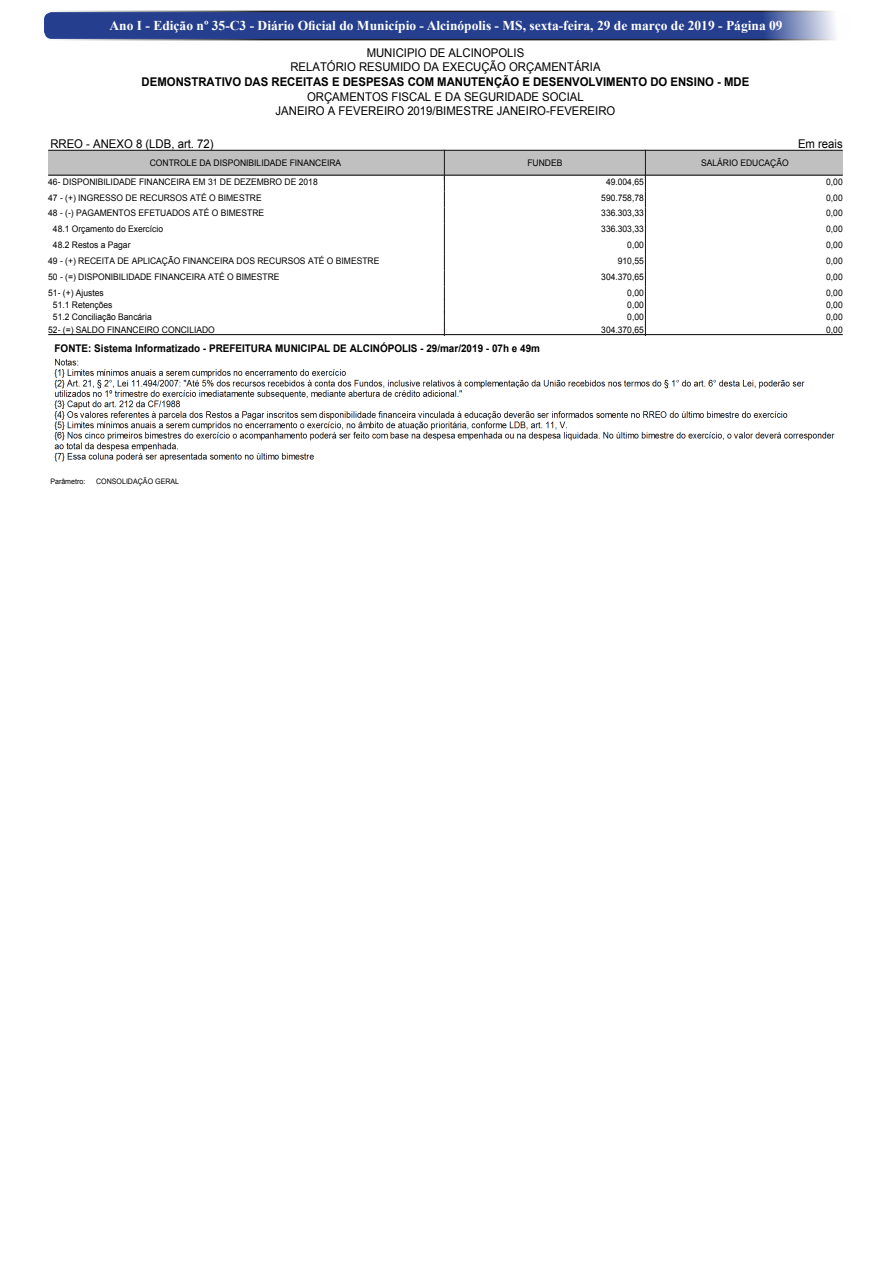
<style>
.page{position:relative;width:893px;height:1263px;background:#fff}
.page>*{position:absolute;margin:0;border:0;box-sizing:border-box;transform-origin:0 0}
.t1{font:700 13.5px "Times New Roman";color:#fff}
.t2{font:12px/14.7px "Arial";color:#000;text-align:center;scale:.94 1}
.t3{font:700 10.5px "Arial";color:#000;scale:.94 1}
.t4{font:9px "Arial";color:#000;scale:.94 1}
.t5{font:7.5px "Arial";color:#000;scale:.94 1}
.s1{font-weight:700}
</style>
<div class="page">
<div style="left:43px;top:11px;width:807px;height:29px;background:#253f8e;border-radius:9px"></div>
<div style="left:43px;top:11px;width:807px;height:29px;border:2px solid #fff;border-radius:9px"></div>
<div style="left:48px;top:150px;width:795px;height:26px;background:#c0c0c0"></div>
<hr style="left:49px;top:150px;width:793px;height:1px;background:#231f20">
<hr style="left:49px;top:175px;width:793px;height:1px;background:#231f20">
<hr style="left:645px;top:150px;width:1px;height:30px;background:#231f20">
<hr style="left:444px;top:150px;width:1px;height:30px;background:#231f20">
<hr style="left:49px;top:334px;width:793px;height:1px;background:#231f20">
<svg style="left:444px;top:180px;width:1px;height:156px"></svg>
<svg style="left:645px;top:180px;width:1px;height:156px"></svg>
<img style="left:54px;top:358px;width:781px;height:104px">
<h1 class="t1" style="left:109px;top:16px;width:675px">Ano I - Edição nº 35-C3 - Diário Oficial do Município - Alcinópolis - MS, sexta-feira, 29 de março de 2019 - Página 09</h1>
<p class="t2" style="left:142px;top:60px;width:648px">RELATÓRIO RESUMIDO DA EXECUÇÃO ORÇAMENTÁRIA<br><span class="s1">DEMONSTRATIVO DAS RECEITAS E DESPESAS COM MANUTENÇÃO E DESENVOLVIMENTO DO ENSINO - MDE<br></span>ORÇAMENTOS FISCAL E DA SEGURIDADE SOCIAL</p>
<p class="t2" style="left:367px;top:45px;width:169px">MUNICIPIO DE ALCINOPOLIS</p>
<p class="t2" style="left:276px;top:104px;width:363px">JANEIRO A FEVEREIRO 2019/BIMESTRE JANEIRO-FEVEREIRO</p>
<p class="t2" style="left:50px;top:137px;width:175px">RREO - ANEXO 8 (LDB, art. 72)</p>
<p class="t4" style="left:150px;top:156px;width:205px">CONTROLE DA DISPONIBILIDADE FINANCEIRA</p>
<p class="t4" style="left:527px;top:156px;width:39px">FUNDEB</p>
<p class="t4" style="left:701px;top:156px;width:95px">SALÁRIO EDUCAÇÃO</p>
<p class="t4" style="left:48px;top:175px;width:288px">46- DISPONIBILIDADE FINANCEIRA EM 31 DE DEZEMBRO DE 2018</p>
<p class="t4" style="left:606px;top:175px;width:42px">49.004,65</p>
<p class="t4" style="left:826px;top:175px;width:19px">0,00</p>
<p class="t4" style="left:48px;top:191px;width:229px">47 - (+) INGRESSO DE RECURSOS ATÉ O BIMESTRE</p>
<p class="t4" style="left:601px;top:191px;width:47px">590.758,78</p>
<p class="t4" style="left:826px;top:191px;width:19px">0,00</p>
<p class="t4" style="left:48px;top:207px;width:231px">48 - (-) PAGAMENTOS EFETUADOS ATÉ O BIMESTRE</p>
<p class="t4" style="left:601px;top:207px;width:47px">336.303,33</p>
<p class="t4" style="left:826px;top:207px;width:19px">0,00</p>
<p class="t4" style="left:53px;top:223px;width:119px">48.1 Orçamento do Exercício</p>
<p class="t4" style="left:601px;top:223px;width:47px">336.303,33</p>
<p class="t4" style="left:826px;top:223px;width:19px">0,00</p>
<p class="t4" style="left:53px;top:239px;width:84px">48.2 Restos a Pagar</p>
<p class="t4" style="left:627px;top:239px;width:19px">0,00</p>
<p class="t4" style="left:826px;top:239px;width:19px">0,00</p>
<p class="t4" style="left:48px;top:254px;width:354px">49 - (+) RECEITA DE APLICAÇÃO FINANCEIRA DOS RECURSOS ATÉ O BIMESTRE</p>
<p class="t4" style="left:618px;top:254px;width:29px">910,55</p>
<p class="t4" style="left:826px;top:254px;width:19px">0,00</p>
<p class="t4" style="left:48px;top:270px;width:248px">50 - (=) DISPONIBILIDADE FINANCEIRA ATÉ O BIMESTRE</p>
<p class="t4" style="left:601px;top:270px;width:47px">304.370,65</p>
<p class="t4" style="left:826px;top:270px;width:19px">0,00</p>
<p class="t4" style="left:48px;top:286px;width:61px">51- (+) Ajustes</p>
<p class="t4" style="left:627px;top:286px;width:19px">0,00</p>
<p class="t4" style="left:826px;top:286px;width:19px">0,00</p>
<p class="t4" style="left:53px;top:299px;width:65px">51.1 Retenções</p>
<p class="t4" style="left:627px;top:299px;width:19px">0,00</p>
<p class="t4" style="left:826px;top:299px;width:19px">0,00</p>
<p class="t4" style="left:53px;top:311px;width:107px">51.2 Conciliação Bancária</p>
<p class="t4" style="left:627px;top:311px;width:19px">0,00</p>
<p class="t4" style="left:826px;top:311px;width:19px">0,00</p>
<p class="t4" style="left:48px;top:323px;width:179px">52- (=) SALDO FINANCEIRO CONCILIADO</p>
<p class="t4" style="left:601px;top:323px;width:47px">304.370,65</p>
<p class="t4" style="left:826px;top:323px;width:19px">0,00</p>
<p class="t3" style="left:55px;top:341px;width:518px">FONTE: Sistema Informatizado - PREFEITURA MUNICIPAL DE ALCINÓPOLIS - 29/mar/2019 - 07h e 49m</p>
<p class="t2" style="left:798px;top:137px;width:49px">Em reais</p>
<p class="t5" style="left:50px;top:476px;width:39px">Parâmetro:</p>
<p class="t5" style="left:96px;top:476px;width:90px">CONSOLIDAÇÃO GERAL</p>
</div>
